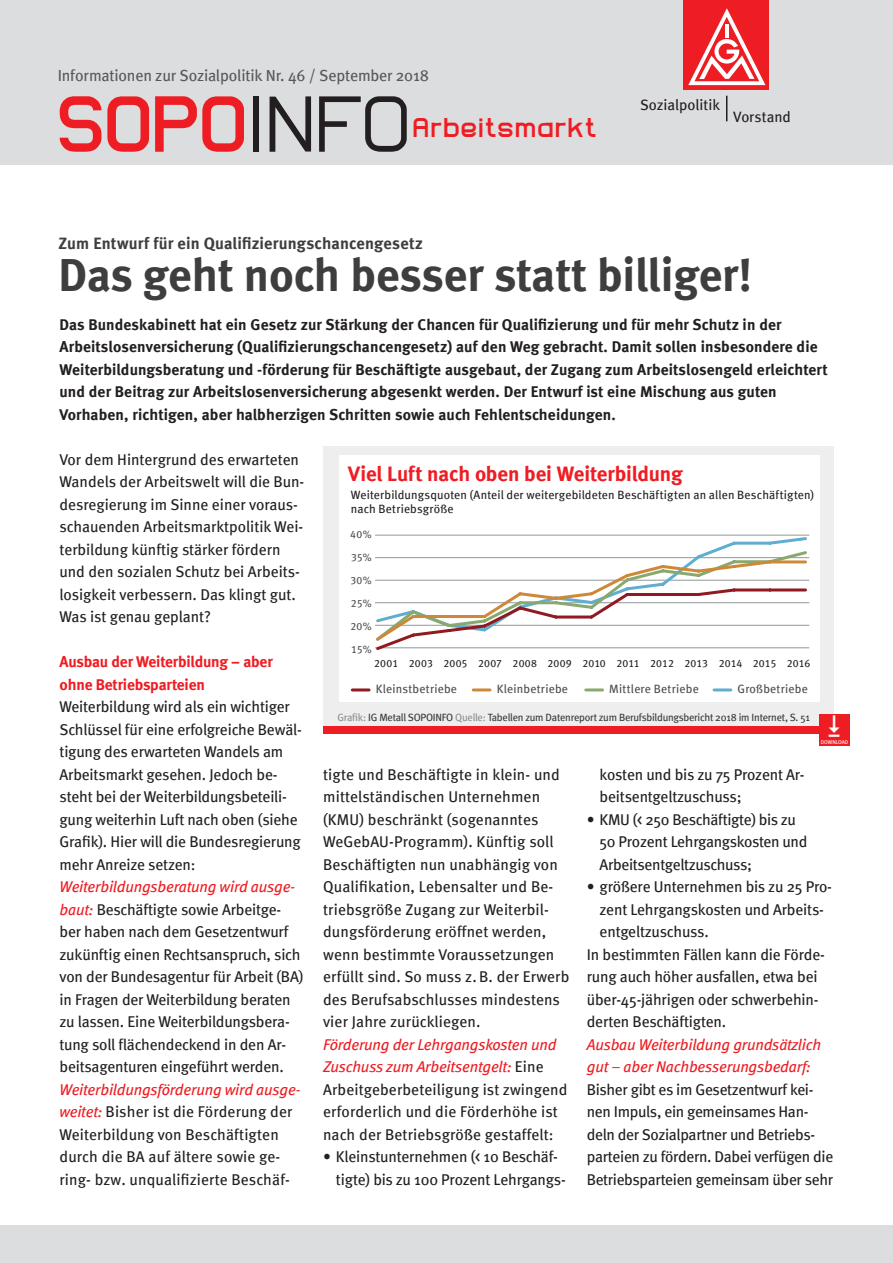
<style>
.page{position:relative;width:893px;height:1263px;background:#fff}
.page>*{position:absolute;margin:0;border:0;box-sizing:border-box;transform-origin:0 0}
.t1{font:79.5px "Lastwaerkbold";color:#ee1d23}
.COPY-de{font:46.5px "Meta Bold LF";color:#3e3e3f}
.COPY-de-2{font:27px "Lastwaerkbold";letter-spacing:.025em;color:#ee1d23}
.Zwischenüberschrift{font:21px "Meta Bold LF";letter-spacing:-.005em;color:#ee1d23}
.COPY-de-3{font:16.5px "Meta Bold LF";letter-spacing:.01em;color:#3e3e3f}
.t2{font:16.05px "Meta";letter-spacing:-.01em;color:#57585a}
.COPY-de-4{font:15.6px/22.5px "Meta";letter-spacing:-.01em;color:#231f20}
.COPY-de-5{font:15.6px/22.5px "Meta";letter-spacing:.01em;color:#231f20}
.COPY-de-6{font:15.6px/22.5px "Meta Bold LF";letter-spacing:.01em;color:#231f20}
.Zwischenüberschrift-2{font:15.6px/22.5px "Meta Bold LF";letter-spacing:-.01em;color:#ee1d23}
.Copy1-de{font:15px "Meta";letter-spacing:-.005em;color:#231f20}
.COPY-de-7{font:12px/14.4px "Meta";letter-spacing:.01em;color:#231f20}
.COPY-de-8{font:12px "Meta Book LF";letter-spacing:.02em;color:#4b4c4d}
.t3{font:10.5px "Meta";letter-spacing:-.02em;color:#383839}
.COPY-de-9{font:10.5px "Meta Book LF";letter-spacing:.015em;color:#231f20}
.COPY-de-10{font:10.5px "Meta Book LF";letter-spacing:.005em;color:#4b4c4d}
.t4{font:5.55px "Meta";color:#fff}
.s1{font-family:"Lastwaerkregular";color:#231f20}
.s2{font-family:"Meta Book LF";font-style:italic;color:#ee1d23}
.s3{color:#8b8d90}
</style>
<div class="page">
<div style="left:0;top:0;width:893px;height:165px;background:#dcdddf"></div>
<div style="left:0;top:1226px;width:893px;height:37px;background:#dcdddf"></div>
<div style="left:684px;top:0;width:85px;height:89px;background:#ee1d23"></div>
<svg style="left:688px;top:8px;width:77px;height:77px"></svg>
<svg style="left:726px;top:96px;width:1px;height:25px"></svg>
<div style="left:324px;top:446px;width:510px;height:284px;background:#eeeeef"></div>
<div style="left:339px;top:455px;width:481px;height:247px;background:#fff"></div>
<div style="left:324px;top:727px;width:510px;height:7px;background:#ee1d23"></div>
<div style="left:819px;top:714px;width:31px;height:32px;background:#ee1d23"></div>
<hr style="left:352px;top:688px;width:17px;height:3px;background:#901922">
<hr style="left:473px;top:688px;width:17px;height:3px;background:#ce8837">
<hr style="left:586px;top:688px;width:16px;height:3px;background:#89a86e">
<hr style="left:714px;top:688px;width:17px;height:3px;background:#5faecf">
<svg style="left:375px;top:535px;width:434px;height:115px"></svg>
<p class="t2" style="left:58px;top:66px;width:373px">Informationen zur Sozialpolitik Nr. 46 / September 2018</p>
<p class="t1" style="left:56px;top:73px;width:356px">SOPO<span class="s1">INFO</span></p>
<p class="Copy1-de" style="left:640px;top:96px;width:81px">Sozialpolitik</p>
<p class="COPY-de-2" style="left:413px;top:110px;width:186px">Arbeitsmarkt</p>
<p class="Copy1-de" style="left:733px;top:108px;width:59px">Vorstand</p>
<p class="COPY-de-3" style="left:58px;top:233px;width:366px">Zum Entwurf für ein Qualifizierungschancengesetz</p>
<p class="COPY-de" style="left:58px;top:247px;width:695px">Das geht noch besser statt billiger!</p>
<p class="COPY-de-6" style="left:60px;top:313px;width:770px">Das Bundeskabinett hat ein Gesetz zur Stärkung der Chancen für Qualifizierung und für mehr Schutz in der Arbeitslosenversicherung (Qualifizierungschancengesetz) auf den Weg gebracht. Damit sollen insbesondere die Weiterbildungsberatung und -förderung für Beschäftigte ausgebaut, der Zugang zum Arbeitslosengeld erleichtert und der Beitrag zur Arbeitslosenversicherung abgesenkt werden. Der Entwurf ist eine Mischung aus guten Vorhaben, richtigen, aber halbherzigen Schritten sowie auch Fehlentscheidungen.</p>
<p class="COPY-de-4" style="left:60px;top:448px;width:246px">Vor dem Hintergrund des erwarteten Wandels der Arbeitswelt will die Bun&shy;desregierung im Sinne einer voraus&shy;schauenden Arbeitsmarktpolitik Wei&shy;terbildung künftig stärker fördern und den sozialen Schutz bei Arbeits&shy;losigkeit verbessern. Das klingt gut.<br>Was ist genau geplant?</p>
<p class="Zwischenüberschrift-2" style="left:60px;top:650px;width:215px">Ausbau der Weiterbildung – aber ohne Betriebsparteien</p>
<p class="COPY-de-4" style="left:60px;top:695px;width:244px">Weiterbildung wird als ein wichtiger Schlüssel für eine erfolgreiche Bewäl&shy;tigung des erwarteten Wandels am Arbeitsmarkt gesehen. Jedoch be&shy;steht bei der Weiterbildungsbeteili&shy;gung weiterhin Luft nach oben (siehe Grafik). Hier will die Bundesregierung mehr Anreize setzen:</p>
<p class="COPY-de-4" style="left:60px;top:875px;width:245px"><span class="s2">Weiterbildungsberatung wird ausge&shy;baut:</span> Beschäftigte sowie Arbeitge&shy;ber haben nach dem Gesetzentwurf zukünftig einen Rechtsanspruch, sich von der Bundesagentur für Arbeit (BA) in Fragen der Weiterbildung beraten zu lassen. Eine Weiterbildungsbera&shy;tung soll flächendeckend in den Ar&shy;beitsagenturen eingeführt werden.</p>
<p class="COPY-de-5" style="left:60px;top:1078px;width:243px"><span class="s2">Weiterbildungsförderung wird ausge&shy;weitet:</span> Bisher ist die Förderung der Weiterbildung von Beschäftigten durch die BA auf ältere sowie ge&shy;ring- bzw. unqualifizierte Beschäf-</p>
<p class="Zwischenüberschrift" style="left:348px;top:461px;width:336px">Viel Luft nach oben bei Weiterbildung</p>
<p class="COPY-de-7" style="left:351px;top:487px;width:465px">Weiterbildungsquoten (Anteil der weitergebildeten Beschäftigten an allen Beschäftigten) nach Betriebsgröße</p>
<p class="COPY-de-10" style="left:350px;top:528px;width:23px">40%</p>
<p class="COPY-de-10" style="left:351px;top:551px;width:22px">35%</p>
<p class="COPY-de-10" style="left:350px;top:574px;width:23px">30%</p>
<p class="COPY-de-10" style="left:351px;top:597px;width:22px">25%</p>
<p class="COPY-de-10" style="left:350px;top:620px;width:23px">20%</p>
<p class="COPY-de-10" style="left:351px;top:643px;width:22px">15%</p>
<p class="COPY-de-9" style="left:374px;top:657px;width:438px">2001 2003 2005 2007 2008 2009 2010 2011 2012 2013 2014 2015 2016</p>
<p class="COPY-de-8" style="left:376px;top:682px;width:83px">Kleinstbetriebe</p>
<p class="COPY-de-8" style="left:497px;top:682px;width:73px">Kleinbetriebe</p>
<p class="COPY-de-8" style="left:609px;top:682px;width:91px">Mittlere Betriebe</p>
<p class="COPY-de-8" style="left:737px;top:682px;width:72px">Großbetriebe</p>
<p class="t3" style="left:337px;top:711px;width:474px"><span class="s3">Grafik:</span> IG Metall SOPOINFO <span class="s3">Quelle:</span> Tabellen zum Datenreport zum Berufsbildungsbericht 2018 im Internet, S. 51</p>
<p class="t4" style="left:821px;top:739px;width:29px">DOWNLOAD</p>
<p class="COPY-de-5" style="left:323px;top:763px;width:248px">tigte und Beschäftigte in klein- und mittelständischen Unternehmen (KMU) beschränkt (sogenanntes WeGebAU-Programm). Künftig soll Beschäftigten nun unabhängig von Qualifikation, Lebensalter und Be&shy;triebsgröße Zugang zur Weiterbil&shy;dungsförderung eröffnet werden, wenn bestimmte Voraussetzungen erfüllt sind. So muss z.B. der Erwerb des Berufsabschlusses mindestens vier Jahre zurückliegen.</p>
<p class="COPY-de-5" style="left:323px;top:1033px;width:246px"><span class="s2">Förderung der Lehrgangskosten und Zuschuss zum Arbeitsentgelt:</span> Eine Arbeitgeberbeteiligung ist zwingend erforderlich und die Förderhöhe ist nach der Betriebsgröße gestaffelt:</p>
<p class="COPY-de-4" style="left:336px;top:1145px;width:231px;text-indent:-13px">• Kleinstunternehmen (&lt; 10 Beschäf&shy;tigte) bis zu 100 Prozent Lehrgangs-</p>
<p class="COPY-de-4" style="left:600px;top:763px;width:206px">kosten und bis zu 75 Prozent Ar&shy;beitsentgeltzuschuss;</p>
<p class="COPY-de-4" style="left:600px;top:808px;width:209px;text-indent:-13px">• KMU (&lt; 250 Beschäftigte) bis zu<br>50 Prozent Lehrgangskosten und<br>Arbeitsentgeltzuschuss;</p>
<p class="COPY-de-4" style="left:600px;top:875px;width:234px;text-indent:-13px">• größere Unternehmen bis zu 25 Pro&shy;zent Lehrgangskosten und Arbeits&shy;entgeltzuschuss.</p>
<p class="COPY-de-4" style="left:587px;top:943px;width:240px">In bestimmten Fällen kann die Förde&shy;rung auch höher ausfallen, etwa bei über-45-jährigen oder schwerbehin&shy;derten Beschäftigten.</p>
<p class="COPY-de-4" style="left:587px;top:1033px;width:248px"><span class="s2">Ausbau Weiterbildung grundsätzlich gut – aber Nachbesserungsbedarf:<br></span>Bisher gibt es im Gesetzentwurf kei&shy;nen Impuls, ein gemeinsames Han&shy;deln der Sozialpartner und Betriebs&shy;parteien zu fördern. Dabei verfügen die Betriebsparteien gemeinsam über sehr</p>
</div>
